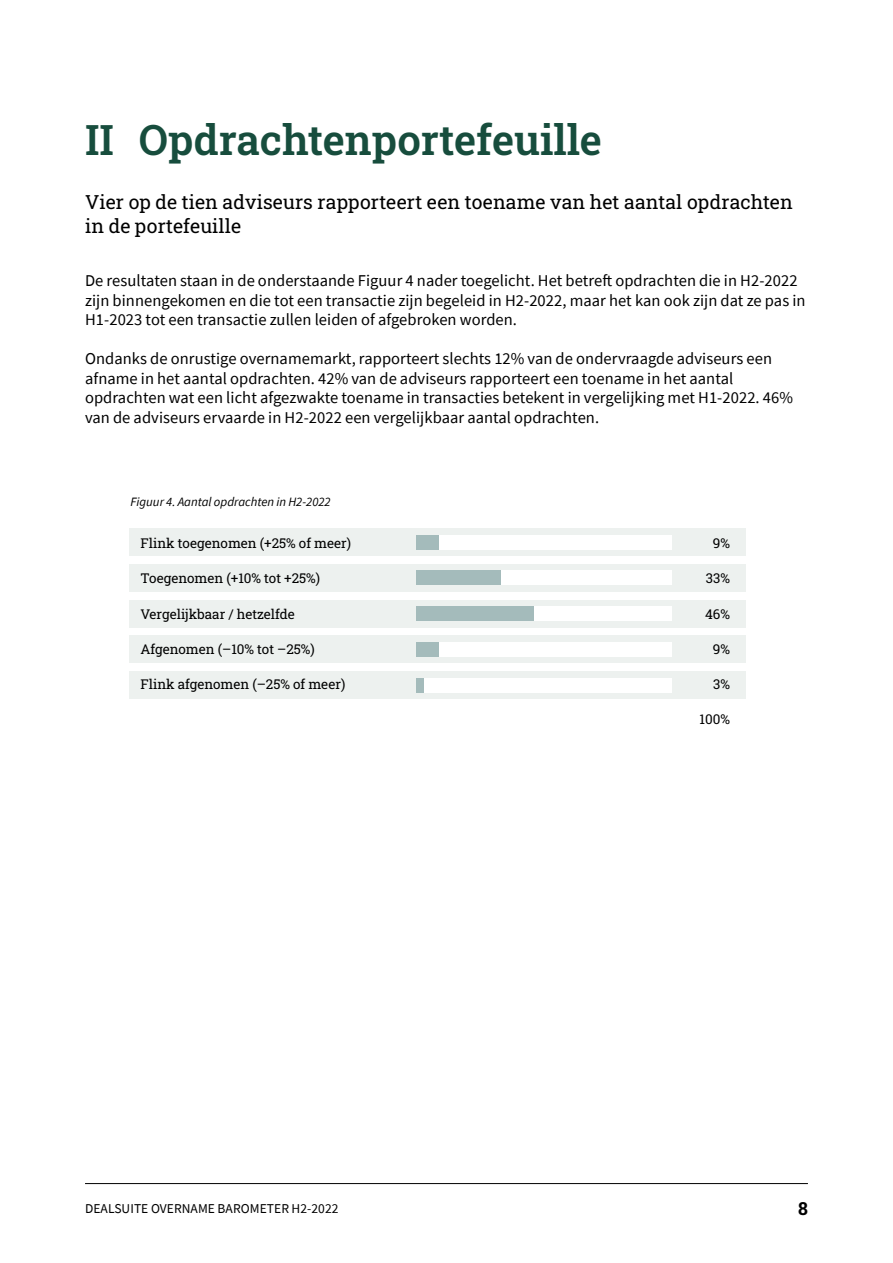
<style>
.page{position:relative;width:893px;height:1263px;background:#fff}
.page>*{position:absolute;margin:0;border:0;box-sizing:border-box;transform-origin:0 0}
.Kop_Helvetica{font:600 42px "Roboto Slab";color:#174d3d}
.Brood{font:19.5px/24px "Roboto Slab";letter-spacing:.005em;color:#000}
.Brood-2{font:700 18px "Roboto Slab";color:#000}
.OB-Brood{font:16.5px/19.5px "Source Sans Pro";letter-spacing:.005em;color:#000}
.Kader{font:13.5px "Roboto Slab";color:#000}
.Brood-3{font:13.5px "Source Sans Pro";letter-spacing:.005em;color:#000}
.OB_bijschrift{font:italic 12.75px "Source Sans Pro";color:#000}
</style>
<div class="page">
<hr style="left:85px;top:1183px;width:723px;height:1px;background:#000">
<div style="left:129px;top:528px;width:617px;height:28px;background:#edf1ef"></div>
<div style="left:129px;top:564px;width:617px;height:27px;background:#edf1ef"></div>
<div style="left:129px;top:600px;width:617px;height:27px;background:#edf1ef"></div>
<div style="left:129px;top:636px;width:617px;height:27px;background:#edf1ef"></div>
<div style="left:129px;top:671px;width:617px;height:28px;background:#edf1ef"></div>
<div style="left:416px;top:535px;width:255px;height:15px;background:#fff"></div>
<div style="left:416px;top:570px;width:255px;height:15px;background:#fff"></div>
<div style="left:416px;top:570px;width:85px;height:15px;background:#a4bbbb"></div>
<div style="left:416px;top:535px;width:23px;height:14px;background:#a4bbbb"></div>
<div style="left:416px;top:606px;width:255px;height:15px;background:#fff"></div>
<div style="left:416px;top:606px;width:118px;height:15px;background:#a4bbbb"></div>
<div style="left:416px;top:642px;width:255px;height:15px;background:#fff"></div>
<div style="left:416px;top:642px;width:23px;height:15px;background:#a4bbbb"></div>
<div style="left:416px;top:677px;width:255px;height:15px;background:#fff"></div>
<div style="left:416px;top:677px;width:8px;height:15px;background:#a4bbbb"></div>
<p class="Kop_Helvetica" style="left:85px;top:111px;width:518px">II Opdrachtenportefeuille</p>
<p class="Brood" style="left:85px;top:190px;width:709px">Vier op de tien adviseurs rapporteert een toename van het aantal opdrachten in de portefeuille</p>
<p class="OB-Brood" style="left:85px;top:271px;width:722px">De resultaten staan in de onderstaande Figuur 4 nader toegelicht. Het betreft opdrachten die in H2-2022 zijn binnengekomen en die tot een transactie zijn begeleid in H2-2022, maar het kan ook zijn dat ze pas in<br>H1-2023 tot een transactie zullen leiden of afgebroken worden.</p>
<p class="OB-Brood" style="left:85px;top:349px;width:709px">Ondanks de onrustige overnamemarkt, rapporteert slechts 12% van de ondervraagde adviseurs een afname in het aantal opdrachten. 42% van de adviseurs rapporteert een toename in het aantal opdrachten wat een licht afgezwakte toename in transacties betekent in vergelijking met H1-2022. 46% van de adviseurs ervaarde in H2-2022 een vergelijkbaar aantal opdrachten.</p>
<p class="OB_bijschrift" style="left:130px;top:494px;width:202px">Figuur 4. Aantal opdrachten in H2-2022</p>
<p class="Kader" style="left:140px;top:534px;width:212px">Flink toegenomen (+25% of meer)</p>
<p class="Kader" style="left:713px;top:534px;width:19px">9%</p>
<p class="Kader" style="left:140px;top:569px;width:181px">Toegenomen (+10% tot +25%)</p>
<p class="Kader" style="left:706px;top:569px;width:26px">33%</p>
<p class="Kader" style="left:140px;top:604px;width:156px">Vergelijkbaar / hetzelfde</p>
<p class="Kader" style="left:705px;top:604px;width:27px">46%</p>
<p class="Kader" style="left:140px;top:640px;width:176px">Afgenomen (–10% tot –25%)</p>
<p class="Kader" style="left:713px;top:640px;width:19px">9%</p>
<p class="Kader" style="left:140px;top:675px;width:206px">Flink afgenomen (–25% of meer)</p>
<p class="Kader" style="left:713px;top:675px;width:18px">3%</p>
<p class="Kader" style="left:699px;top:710px;width:32px">100%</p>
<p class="Brood-3" style="left:85px;top:1200px;width:255px">DEALSUITE OVERNAME BAROMETER H2-2022</p>
<p class="Brood-2" style="left:798px;top:1196px;width:11px">8</p>
</div>
